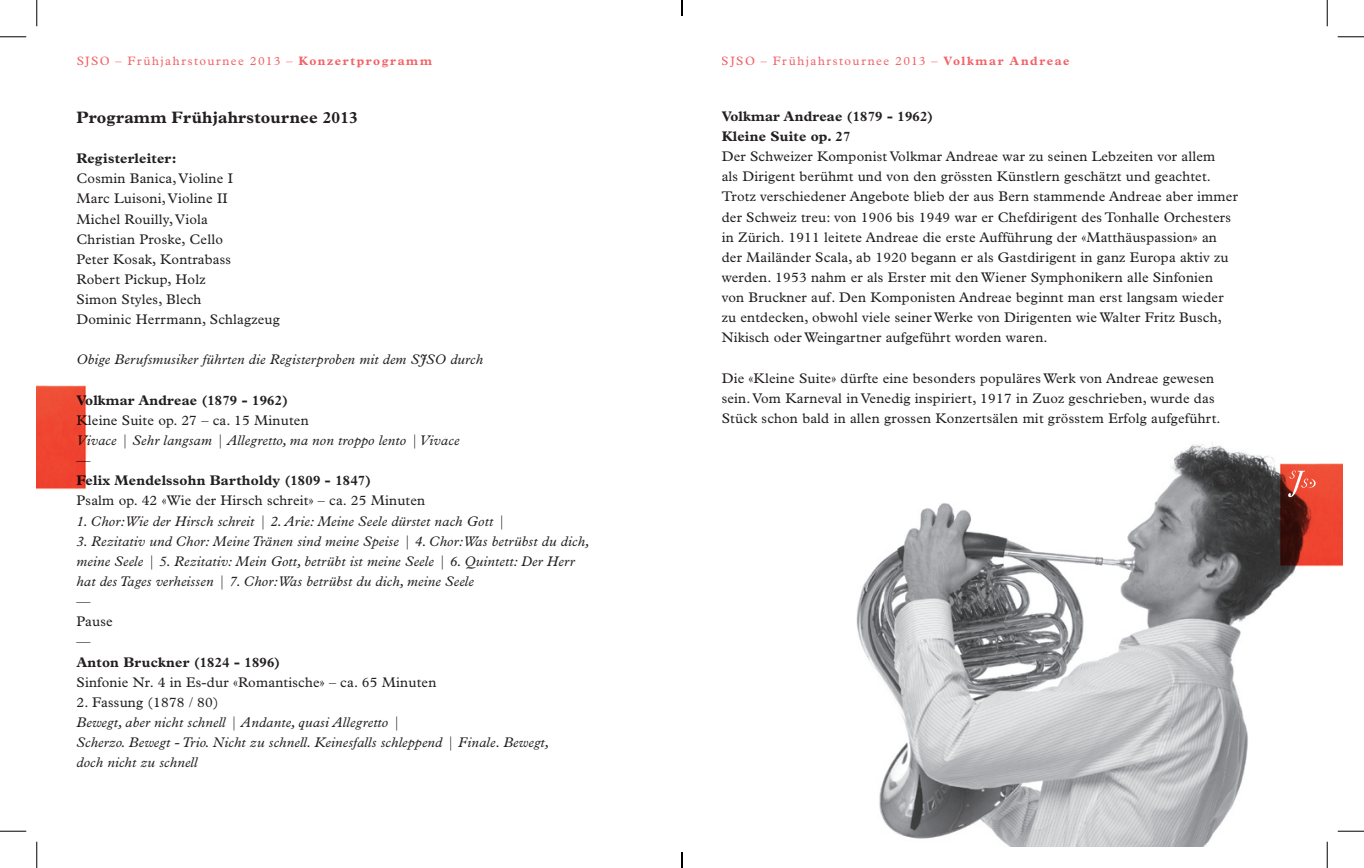
<style>
.page{position:relative;width:1364px;height:868px;background:#fff}
.page>*{position:absolute;margin:0;border:0;box-sizing:border-box;transform-origin:0 0}
.t1{font:700 16.62px "Plantin Std";letter-spacing:.01em;color:#231f20}
.t2{font:14px/20.1px "Plantin Std";letter-spacing:.015em;color:#231f20}
.t3{font:italic 14px/20.1px "Plantin Std";letter-spacing:.015em;color:#231f20}
.t4{font:700 14px/20.1px "Plantin Std";letter-spacing:.015em;color:#231f20}
.t5{font:12.25px "Plantin Std";letter-spacing:.12em;color:#ee1d23}
.s1{font-weight:700}
</style>
<div class="page">
<img style="left:856px;top:442px;width:437px;height:403px">
<img style="left:37px;top:385px;width:51px;height:105px">
<img style="left:1274px;top:462px;width:67px;height:111px">
<svg style="left:1287px;top:470px;width:28px;height:27px"></svg>
<svg style="left:0;top:36px;width:26px;height:1px"></svg>
<svg style="left:1337px;top:36px;width:26px;height:1px"></svg>
<svg style="left:0;top:830px;width:26px;height:1px"></svg>
<svg style="left:1337px;top:830px;width:26px;height:1px"></svg>
<svg style="left:36px;top:0;width:1px;height:26px"></svg>
<svg style="left:36px;top:841px;width:1px;height:26px"></svg>
<svg style="left:1326px;top:0;width:1px;height:26px"></svg>
<svg style="left:1326px;top:841px;width:1px;height:26px"></svg>
<svg style="left:681px;top:0;width:2px;height:16px"></svg>
<svg style="left:681px;top:852px;width:2px;height:15px"></svg>
<p class="t5" style="left:76px;top:54px;width:357px">SJSO – Frühjahrstournee 2013 – <span class="s1">Konzertprogramm</span></p>
<p class="t5" style="left:721px;top:54px;width:349px">SJSO – Frühjahrstournee 2013 – <span class="s1">Volkmar Andreae</span></p>
<p class="t1" style="left:76px;top:107px;width:283px">Programm Frühjahrstournee 2013</p>
<p class="t4" style="left:76px;top:148px;width:102px">Registerleiter:</p>
<p class="t2" style="left:76px;top:168px;width:205px">Cosmin Banica, Violine I<br>Marc Luisoni, Violine II<br>Michel Rouilly, Viola<br>Christian Proske, Cello<br>Peter Kosak, Kontrabass<br>Robert Pickup, Holz<br>Simon Styles, Blech<br>Dominic Herrmann, Schlagzeug</p>
<p class="t3" style="left:76px;top:349px;width:408px">Obige Berufsmusiker führten die Registerproben mit dem SJSO durch</p>
<p class="t4" style="left:76px;top:390px;width:213px">Volkmar Andreae (1879 - 1962)</p>
<p class="t2" style="left:76px;top:410px;width:234px">Kleine Suite op. 27 – ca. 15 Minuten</p>
<p class="t3" style="left:76px;top:430px;width:384px">Vivace | Sehr langsam | Allegretto, ma non troppo lento | Vivace</p>
<p class="t2" style="left:76px;top:450px;width:15px">—</p>
<p class="t4" style="left:76px;top:470px;width:296px">Felix Mendelssohn Bartholdy (1809 - 1847)</p>
<p class="t2" style="left:76px;top:490px;width:350px">Psalm op. 42 «Wie der Hirsch schreit» – ca. 25 Minuten</p>
<p class="t3" style="left:76px;top:510px;width:430px">1. Chor: Wie der Hirsch schreit | 2. Arie: Meine Seele dürstet nach Gott |</p>
<p class="t3" style="left:76px;top:530px;width:514px">3. Rezitativ und Chor: Meine Tränen sind meine Speise | 4. Chor: Was betrübst du dich, meine Seele | 5. Rezitativ: Mein Gott, betrübt ist meine Seele | 6. Quintett: Der Herr hat des Tages verheissen | 7. Chor: Was betrübst du dich, meine Seele</p>
<p class="t2" style="left:76px;top:591px;width:38px">—<br>Pause —</p>
<p class="t4" style="left:76px;top:651px;width:205px">Anton Bruckner (1824 - 1896)</p>
<p class="t2" style="left:76px;top:671px;width:361px">Sinfonie Nr. 4 in Es-dur «Romantische» – ca. 65 Minuten</p>
<p class="t2" style="left:76px;top:692px;width:143px">2. Fassung (1878 / 80)</p>
<p class="t3" style="left:76px;top:712px;width:474px">Bewegt, aber nicht schnell | Andante, quasi Allegretto |<br>Scherzo. Bewegt - Trio. Nicht zu schnell. Keinesfalls schleppend | Finale. Bewegt, doch nicht zu schnell</p>
<p class="t4" style="left:721px;top:106px;width:213px">Volkmar Andreae (1879 - 1962)<br>Kleine Suite op. 27</p>
<p class="t2" style="left:721px;top:146px;width:517px">Der Schweizer Komponist Volkmar Andreae war zu seinen Lebzeiten vor allem<br>als Dirigent berühmt und von den grössten Künstlern geschätzt und geachtet.<br>Trotz verschiedener Angebote blieb der aus Bern stammende Andreae aber immer der Schweiz treu: von 1906 bis 1949 war er Chefdirigent des Tonhalle Orchesters in Zürich. 1911 leitete Andreae die erste Aufführung der «Matthäuspassion» an der Mailänder Scala, ab 1920 begann er als Gastdirigent in ganz Europa aktiv zu werden. 1953 nahm er als Erster mit den Wiener Symphonikern alle Sinfonien von Bruckner auf. Den Komponisten Andreae beginnt man erst langsam wieder zu entdecken, obwohl viele seiner Werke von Dirigenten wie Walter Fritz Busch, Nikisch oder Weingartner aufgeführt worden waren.</p>
<p class="t2" style="left:721px;top:368px;width:500px">Die «Kleine Suite» dürfte eine besonders populäres Werk von Andreae gewesen sein. Vom Karneval in Venedig inspiriert, 1917 in Zuoz geschrieben, wurde das<br>Stück schon bald in allen grossen Konzertsälen mit grösstem Erfolg aufgeführt.</p>
</div>
